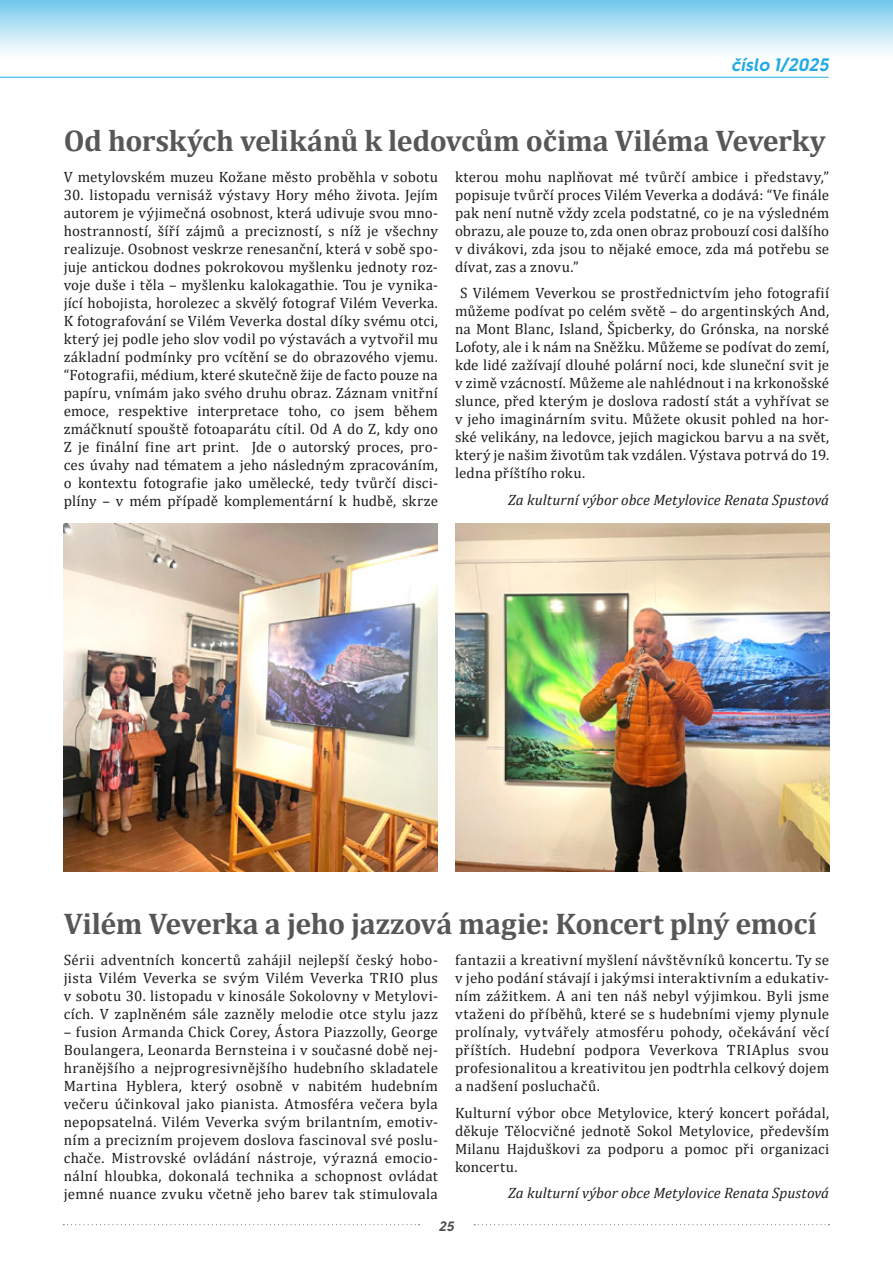
<style>
.page{position:relative;width:893px;height:1263px;background:#fff}
.page>*{position:absolute;margin:0;border:0;box-sizing:border-box;transform-origin:0 0}
.t1{font:700 30px "Cambria";letter-spacing:-.015em;color:#575756}
.t2{font:18px "Solomon Sans Bold Italic";color:#24aae2}
.t3{font:15px/18px "Cambria";letter-spacing:.015em;color:#1d1d1b;text-align:justify}
.t4{font:italic 15px "Cambria";color:#1d1d1b}
.t5{font:13.5px "Solomon Sans Bold Italic";color:#4d4c4c}
</style>
<div class="page">
<div style="left:0;top:0;width:893px;height:77px;background:linear-gradient(to bottom,#7dcded,#fff)"></div>
<svg style="left:63px;top:1224px;width:357px;height:1px"></svg>
<svg style="left:474px;top:1224px;width:355px;height:1px"></svg>
<hr style="left:0;top:77px;width:828px;height:1px;background:#23abe3">
<img style="left:64px;top:523px;width:374px;height:349px">
<img style="left:455px;top:523px;width:374px;height:349px">
<p class="t2" style="left:731px;top:54px;width:99px">číslo 1/2025</p>
<h1 class="t1" style="left:64px;top:119px;width:764px">Od horských velikánů k ledovcům očima Viléma Veverky</h1>
<p class="t3" style="left:64px;top:167px;width:376px">V metylovském muzeu Kožane město proběhla v sobotu</p>
<p class="t3" style="left:64px;top:185px;width:376px">30. listopadu vernisáž výstavy Hory mého života. Jejím autorem je výjimečná osobnost, která udivuje svou mno&shy;hostranností, šíří zájmů a precizností, s níž je všechny realizuje. Osobnost veskrze renesanční, která v sobě spo&shy;juje antickou dodnes pokrokovou myšlenku jednoty roz&shy;voje duše i těla – myšlenku kalokagathie. Tou je vynika&shy;jící hobojista, horolezec a skvělý fotograf Vilém Veverka.<br>K fotografování se Vilém Veverka dostal díky svému otci, který jej podle jeho slov vodil po výstavách a vytvořil mu základní podmínky pro vcítění se do obrazového vjemu. “Fotografii, médium, které skutečně žije de facto pouze na papíru, vnímám jako svého druhu obraz. Záznam vnitřní emoce, respektive interpretace toho, co jsem během zmáčknutí spouště fotoaparátu cítil. Od A do Z, kdy ono Z je finální fine art print. Jde o autorský proces, pro&shy;ces úvahy nad tématem a jeho následným zpracováním, o kontextu fotografie jako umělecké, tedy tvůrčí disci&shy;plíny – v mém případě komplementární k hudbě, skrze</p>
<p class="t3" style="left:455px;top:167px;width:376px">kterou mohu naplňovat mé tvůrčí ambice i představy,” popisuje tvůrčí proces Vilém Veverka a dodává: “Ve finále pak není nutně vždy zcela podstatné, co je na výsledném obrazu, ale pouze to, zda onen obraz probouzí cosi dalšího v divákovi, zda jsou to nějaké emoce, zda má potřebu se dívat, zas a znovu.”</p>
<p class="t3" style="left:455px;top:284px;width:376px;text-indent:5px">S Vilémem Veverkou se prostřednictvím jeho fotografií můžeme podívat po celém světě – do argentinských And, na Mont Blanc, Island, Špicberky, do Grónska, na norské Lofoty, ale i k nám na Sněžku. Můžeme se podívat do zemí, kde lidé zažívají dlouhé polární noci, kde sluneční svit je v zimě vzácností. Můžeme ale nahlédnout i na krkonošské slunce, před kterým je doslova radostí stát a vyhřívat se v jeho imaginárním svitu. Můžete okusit pohled na hor&shy;ské velikány, na ledovce, jejich magickou barvu a na svět, který je našim životům tak vzdálen. Výstava potrvá do 19. ledna příštího roku.</p>
<p class="t4" style="left:508px;top:489px;width:322px">Za kulturní výbor obce Metylovice Renata Spustová</p>
<h1 class="t1" style="left:64px;top:903px;width:755px">Vilém Veverka a jeho jazzová magie: Koncert plný emocí</h1>
<p class="t3" style="left:64px;top:951px;width:376px">Sérii adventních koncertů zahájil nejlepší český hobo&shy;jista Vilém Veverka se svým Vilém Veverka TRIO plus v sobotu 30. listopadu v kinosále Sokolovny v Metylovi&shy;cích. V zaplněném sále zazněly melodie otce stylu jazz</p>
<p class="t3" style="left:64px;top:1023px;width:376px">– fusion Armanda Chick Corey, Ástora Piazzolly, George Boulangera, Leonarda Bernsteina i v současné době nej&shy;hranějšího a nejprogresivnějšího hudebního skladatele Martina Hyblera, který osobně v nabitém hudebním večeru účinkoval jako pianista. Atmosféra večera byla nepopsatelná. Vilém Veverka svým brilantním, emotiv&shy;ním a precizním projevem doslova fascinoval své poslu&shy;chače. Mistrovské ovládání nástroje, výrazná emocio&shy;nální hloubka, dokonalá technika a schopnost ovládat jemné nuance zvuku včetně jeho barev tak stimulovala</p>
<p class="t3" style="left:455px;top:951px;width:376px">fantazii a kreativní myšlení návštěvníků koncertu. Ty se v jeho podání stávají i jakýmsi interaktivním a edukativ&shy;ním zážitkem. A ani ten náš nebyl výjimkou. Byli jsme vtaženi do příběhů, které se s hudebními vjemy plynule prolínaly, vytvářely atmosféru pohody, očekávání věcí příštích. Hudební podpora Veverkova TRIAplus svou profesionalitou a kreativitou jen podtrhla celkový dojem a nadšení posluchačů.</p>
<p class="t3" style="left:455px;top:1103px;width:376px">Kulturní výbor obce Metylovice, který koncert pořádal, děkuje Tělocvičné jednotě Sokol Metylovice, především Milanu Hajduškovi za podporu a pomoc při organizaci koncertu.</p>
<p class="t4" style="left:508px;top:1182px;width:322px">Za kulturní výbor obce Metylovice Renata Spustová</p>
<p class="t5" style="left:439px;top:1218px;width:17px">25</p>
</div>
